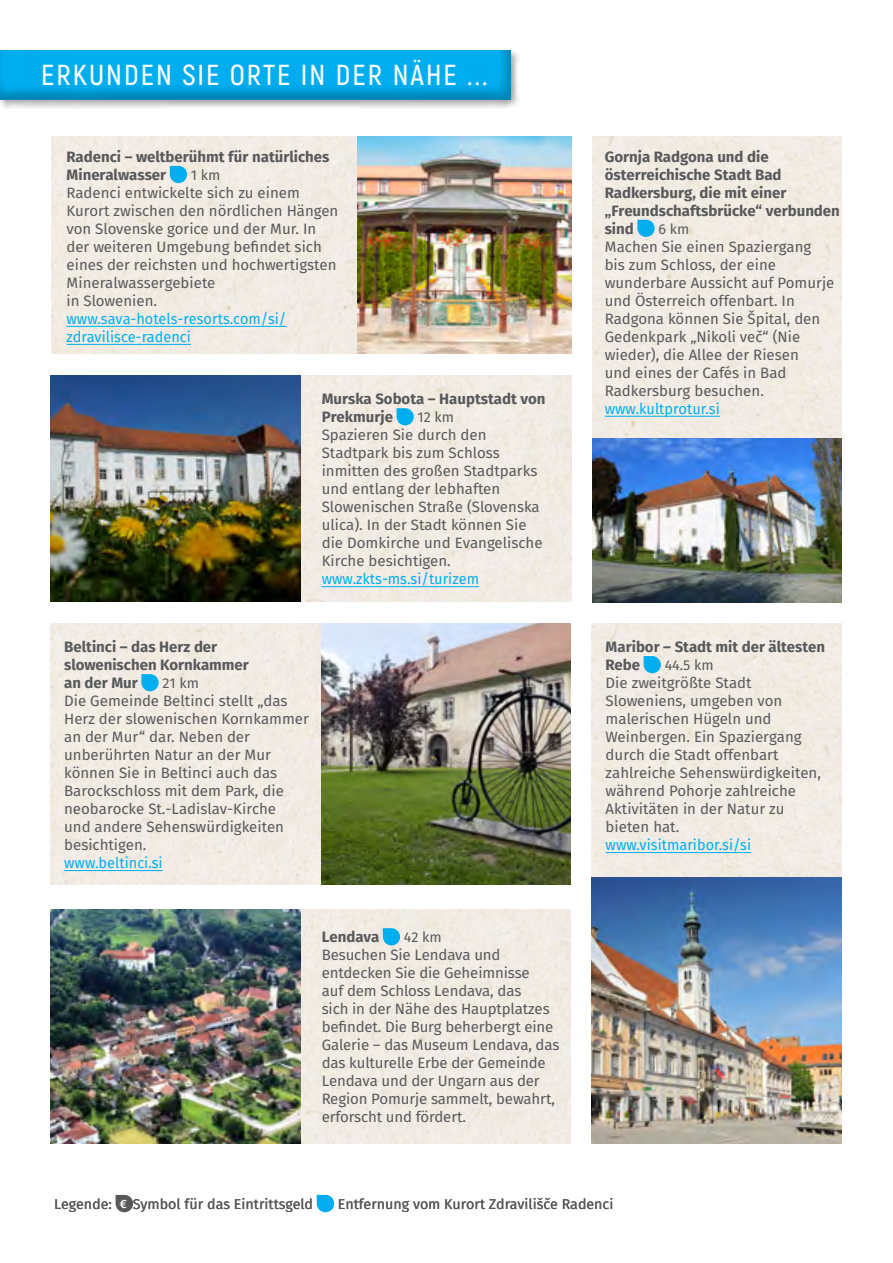
<style>
.page{position:relative;width:893px;height:1263px;background:#fff}
.page>*{position:absolute;margin:0;border:0;box-sizing:border-box;transform-origin:0 0}
.t1{font:600 28.95px "Akrobat";letter-spacing:.07em;color:#fff}
.t2{font:15px/18px "Fira Sans";color:#58595b}
.t3{font:700 15px/18px "Fira Sans";color:#58595b}
.t4{font:15px/18px "Fira Sans";color:#00aeef}
.t5{font:14.25px "Fira Sans";color:#58595b}
.s1{font-weight:500;font-size:12px;color:#fff}
</style>
<div class="page">
<svg style="left:116px;top:1195px;width:17px;height:17px"></svg>
<svg style="left:317px;top:1195px;width:17px;height:17px"></svg>
<div style="left:0;top:49px;width:520px;height:60px;background:#000;opacity:.35"></div>
<div style="left:0;top:22px;width:530px;height:78px;background:#000;opacity:.25"></div>
<img style="left:51px;top:136px;width:520px;height:217px">
<div style="left:300px;top:376px;width:271px;height:225px;background:#f1ebe3"></div>
<img style="left:51px;top:376px;width:249px;height:225px">
<hr style="left:67px;top:326px;width:219px;height:1px;background:#00aeef">
<hr style="left:67px;top:344px;width:124px;height:1px;background:#00aeef">
<svg style="left:170px;top:166px;width:17px;height:17px"></svg>
<hr style="left:322px;top:586px;width:157px;height:1px;background:#00aeef">
<svg style="left:397px;top:408px;width:17px;height:17px"></svg>
<img style="left:592px;top:136px;width:250px;height:467px">
<hr style="left:605px;top:416px;width:115px;height:1px;background:#00aeef">
<svg style="left:637px;top:220px;width:18px;height:17px"></svg>
<div style="left:50px;top:623px;width:272px;height:262px;background:#f1ebe4"></div>
<img style="left:322px;top:623px;width:249px;height:262px">
<hr style="left:64px;top:870px;width:99px;height:1px;background:#00aeef">
<svg style="left:141px;top:674px;width:18px;height:17px"></svg>
<div style="left:592px;top:623px;width:249px;height:255px;background:#f1ebe3"></div>
<img style="left:592px;top:878px;width:249px;height:265px">
<hr style="left:606px;top:852px;width:145px;height:1px;background:#00aeef">
<svg style="left:644px;top:656px;width:17px;height:17px"></svg>
<div style="left:300px;top:910px;width:271px;height:233px;background:#f1ebe3"></div>
<img style="left:50px;top:910px;width:250px;height:233px">
<svg style="left:383px;top:928px;width:17px;height:17px"></svg>
<h1 class="t1" style="left:41px;top:57px;width:448px">ERKUNDEN SIE ORTE IN DER NÄHE ...</h1>
<p class="t3" style="left:67px;top:149px;width:264px">Radenci – weltberühmt für natürliches<br>Mineralwasser</p>
<p class="t5" style="left:191px;top:165px;width:31px">1 km</p>
<p class="t2" style="left:67px;top:185px;width:273px">Radenci entwickelte sich zu einem<br>Kurort zwischen den nördlichen Hängen von Slovenske gorice und der Mur. In der weiteren Umgebung befindet sich eines der reichsten und hochwertigsten<br>Mineralwassergebiete<br>in Slowenien.</p>
<p class="t4" style="left:67px;top:311px;width:221px">www.sava-hotels-resorts.com/si/ zdravilisce-radenci</p>
<p class="t3" style="left:322px;top:391px;width:225px">Murska Sobota – Hauptstadt von<br>Prekmurje</p>
<p class="t5" style="left:418px;top:407px;width:38px">12 km</p>
<p class="t2" style="left:322px;top:427px;width:222px">Spazieren Sie durch den<br>Stadtpark bis zum Schloss inmitten des großen Stadtparks und entlang der lebhaften<br>Slowenischen Straße (Slovenska ulica). In der Stadt können Sie die Domkirche und Evangelische<br>Kirche besichtigen.</p>
<p class="t4" style="left:322px;top:571px;width:159px">www.zkts-ms.si/turizem</p>
<p class="t3" style="left:64px;top:639px;width:186px">Beltinci – das Herz der slowenischen Kornkammer an der Mur</p>
<p class="t5" style="left:162px;top:673px;width:38px">21 km</p>
<p class="t2" style="left:64px;top:693px;width:246px">Die Gemeinde Beltinci stellt „das<br>Herz der slowenischen Kornkammer an der Mur“ dar. Neben der unberührten Natur an der Mur können Sie in Beltinci auch das<br>Barockschloss mit dem Park, die neobarocke St.-Ladislav-Kirche<br>und andere Sehenswürdigkeiten besichtigen.</p>
<p class="t4" style="left:64px;top:855px;width:100px">www.beltinci.si</p>
<p class="t3" style="left:322px;top:929px;width:59px">Lendava</p>
<p class="t5" style="left:404px;top:927px;width:39px">42 km</p>
<p class="t2" style="left:322px;top:947px;width:239px">Besuchen Sie Lendava und entdecken Sie die Geheimnisse<br>auf dem Schloss Lendava, das<br>sich in der Nähe des Hauptplatzes befindet. Die Burg beherbergt eine<br>Galerie – das Museum Lendava, das das kulturelle Erbe der Gemeinde<br>Lendava und der Ungarn aus der<br>Region Pomurje sammelt, bewahrt, erforscht und fördert.</p>
<p class="t3" style="left:605px;top:149px;width:237px">Gornja Radgona und die österreichische Stadt Bad<br>Radkersburg, die mit einer „Freundschaftsbrücke“ verbunden sind</p>
<p class="t5" style="left:658px;top:219px;width:32px">6 km</p>
<p class="t2" style="left:605px;top:239px;width:231px">Machen Sie einen Spaziergang bis zum Schloss, der eine wunderbare Aussicht auf Pomurje und Österreich offenbart. In<br>Radgona können Sie Špital, den<br>Gedenkpark „Nikoli več“ (Nie wieder), die Allee der Riesen<br>und eines der Cafés in Bad<br>Radkersburg besuchen.</p>
<p class="t4" style="left:605px;top:401px;width:117px">www.kultprotur.si</p>
<p class="t3" style="left:606px;top:639px;width:221px">Maribor – Stadt mit der ältesten<br>Rebe</p>
<p class="t5" style="left:665px;top:655px;width:51px">44.5 km</p>
<p class="t2" style="left:606px;top:675px;width:217px">Die zweitgrößte Stadt<br>Sloweniens, umgeben von malerischen Hügeln und<br>Weinbergen. Ein Spaziergang durch die Stadt offenbart zahlreiche Sehenswürdigkeiten, während Pohorje zahlreiche<br>Aktivitäten in der Natur zu bieten hat.</p>
<p class="t4" style="left:606px;top:837px;width:147px">www.visitmaribor.si/si</p>
<p class="t5" style="left:54px;top:1194px;width:261px">Legende: <span class="s1">€</span> Symbol für das Eintrittsgeld</p>
<p class="t5" style="left:338px;top:1194px;width:277px">Entfernung vom Kurort Zdravilišče Radenci</p>
</div>
